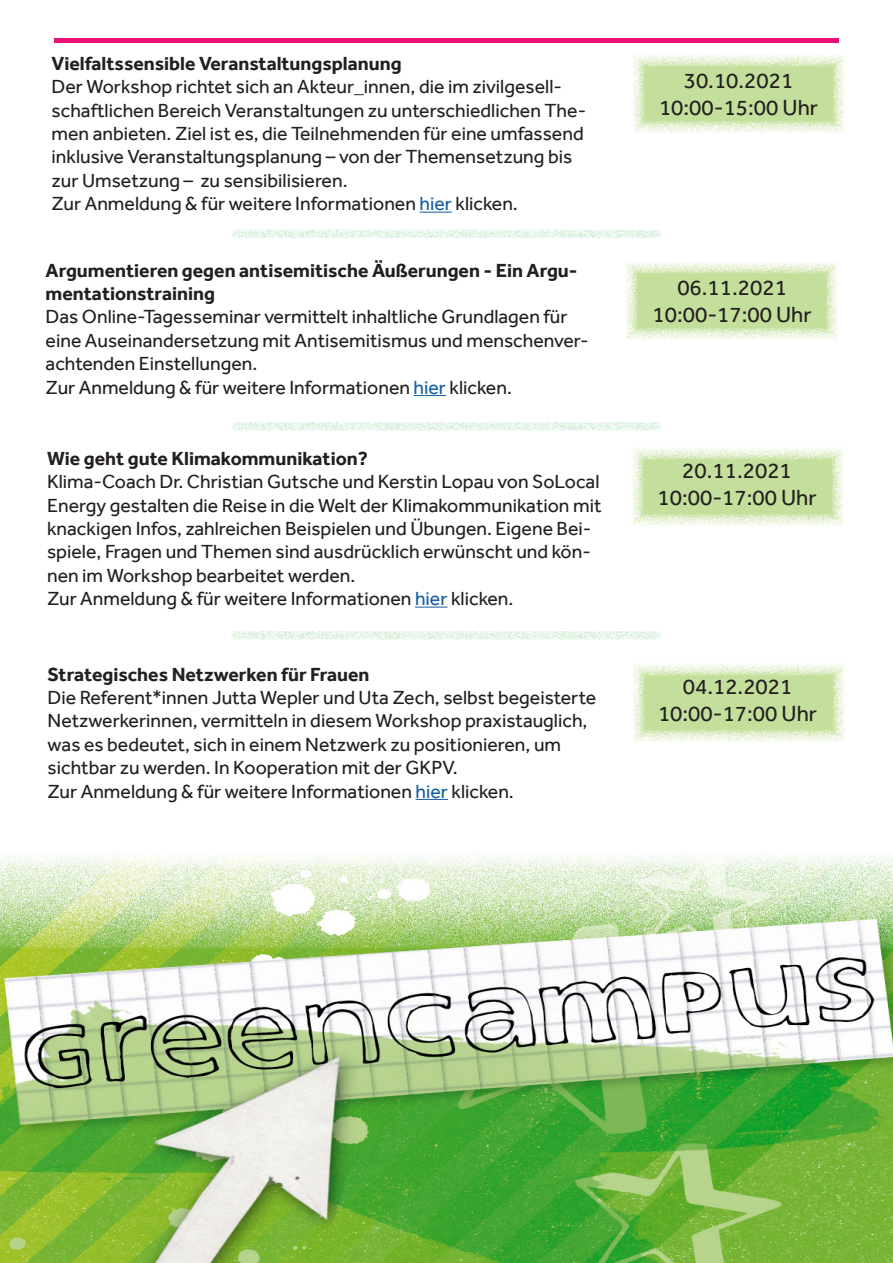
<style>
.page{position:relative;width:893px;height:1263px;background:#fff}
.page>*{position:absolute;margin:0;border:0;box-sizing:border-box;transform-origin:0 0}
.t1{font:22.5px "Effra";color:#231f20}
.t2{font:19.5px/23.4px "Effra";color:#231f20}
.t3{font:700 19.5px/23.4px "Effra";color:#231f20}
.s1{color:#175d9e}
</style>
<div class="page">
<img style="left:0;top:854px;width:893px;height:409px">
<svg style="left:626px;top:261px;width:212px;height:79px;background:#d2e6b3"></svg>
<svg style="left:632px;top:447px;width:212px;height:79px;background:#d2e6b3"></svg>
<hr style="left:414px;top:395px;width:32px;height:1px;background:#175d9e">
<hr style="left:415px;top:607px;width:32px;height:1px;background:#175d9e">
<div style="left:54px;top:38px;width:785px;height:5px;background:#eb0f76"></div>
<svg style="left:232px;top:422px;width:429px;height:9px;fill:#ecf7ed"></svg>
<hr style="left:420px;top:212px;width:32px;height:1px;background:#175d9e">
<svg style="left:232px;top:230px;width:429px;height:8px;fill:#eaf6eb"></svg>
<svg style="left:633px;top:54px;width:212px;height:79px;background:#d2e6b3"></svg>
<svg style="left:633px;top:663px;width:212px;height:79px;background:#d2e6b3"></svg>
<hr style="left:416px;top:799px;width:32px;height:1px;background:#175d9e">
<svg style="left:232px;top:631px;width:429px;height:9px;fill:#ecf7ed"></svg>
<p class="t3" style="left:52px;top:51px;width:352px">Vielfaltssensible Veranstaltungsplanung</p>
<p class="t2" style="left:52px;top:75px;width:536px">Der Workshop richtet sich an Akteur_innen, die im zivilgesell&shy;schaftlichen Bereich Veranstaltungen zu unterschiedlichen The&shy;men anbieten. Ziel ist es, die Teilnehmenden für eine umfassend inklusive Veranstaltungsplanung – von der Themensetzung bis zur Umsetzung – zu sensibilisieren.</p>
<p class="t2" style="left:52px;top:192px;width:468px">Zur Anmeldung &amp; für weitere Informationen <span class="s1">hier</span> klicken.</p>
<p class="t3" style="left:46px;top:258px;width:533px">Argumentieren gegen antisemitische Äußerungen - Ein Argu&shy;mentationstraining</p>
<p class="t2" style="left:46px;top:305px;width:545px">Das Online-Tagesseminar vermittelt inhaltliche Grundlagen für eine Auseinandersetzung mit Antisemitismus und menschenver&shy;achtenden Einstellungen.</p>
<p class="t2" style="left:46px;top:375px;width:468px">Zur Anmeldung &amp; für weitere Informationen <span class="s1">hier</span> klicken.</p>
<p class="t3" style="left:47px;top:446px;width:322px">Wie geht gute Klimakommunikation?</p>
<p class="t2" style="left:47px;top:470px;width:556px">Klima-Coach Dr. Christian Gutsche und Kerstin Lopau von SoLocal Energy gestalten die Reise in die Welt der Klimakommunikation mit knackigen Infos, zahlreichen Beispielen und Übungen. Eigene Bei&shy;spiele, Fragen und Themen sind ausdrücklich erwünscht und kön&shy;nen im Workshop bearbeitet werden.</p>
<p class="t2" style="left:47px;top:587px;width:468px">Zur Anmeldung &amp; für weitere Informationen <span class="s1">hier</span> klicken.</p>
<p class="t3" style="left:48px;top:662px;width:323px">Strategisches Netzwerken für Frauen</p>
<p class="t2" style="left:48px;top:685px;width:550px">Die Referent*innen Jutta Wepler und Uta Zech, selbst begeisterte Netzwerkerinnen, vermitteln in diesem Workshop praxistauglich, was es bedeutet, sich in einem Netzwerk zu positionieren, um sichtbar zu werden. In Kooperation mit der GKPV.</p>
<p class="t2" style="left:48px;top:779px;width:468px">Zur Anmeldung &amp; für weitere Informationen <span class="s1">hier</span> klicken.</p>
<p class="t1" style="left:684px;top:67px;width:111px">30.10.2021</p>
<p class="t1" style="left:659px;top:94px;width:161px">10:00-15:00 Uhr</p>
<p class="t1" style="left:677px;top:274px;width:111px">06.11.2021</p>
<p class="t1" style="left:653px;top:301px;width:161px">10:00-17:00 Uhr</p>
<p class="t1" style="left:682px;top:457px;width:111px">20.11.2021</p>
<p class="t1" style="left:657px;top:484px;width:161px">10:00-17:00 Uhr</p>
<p class="t1" style="left:683px;top:673px;width:111px">04.12.2021</p>
<p class="t1" style="left:658px;top:700px;width:161px">10:00-17:00 Uhr</p>
</div>
